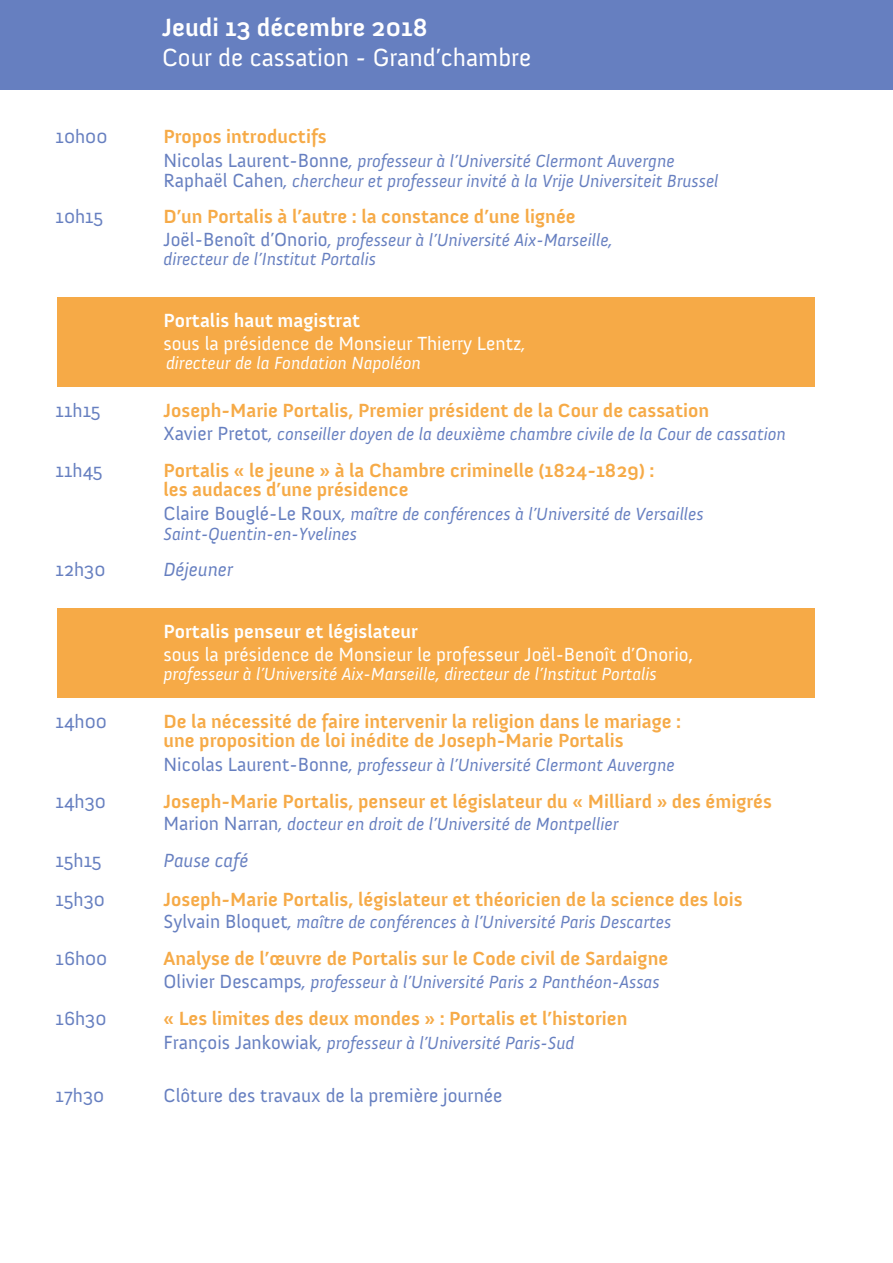
<style>
.page{position:relative;width:893px;height:1263px;background:#fff}
.page>*{position:absolute;margin:0;border:0;box-sizing:border-box;transform-origin:0 0}
.t1{font:25.5px "Anivers";color:#fff}
.t2{font:700 25.5px "Anivers";color:#fff}
.t3{font:700 19.5px/19.5px "Anivers";color:#f6aa47}
.t4{font:19.5px "Anivers";color:#fff}
.t5{font:19.5px "Anivers";color:#667fc0}
.t6{font:700 19.5px "Anivers";color:#fff}
.t7{font:italic 19.5px "Anivers";color:#667fc0}
.t8{font:italic 18px/19.5px "Anivers";color:#667fc0}
.t9{font:italic 18px "Anivers";color:#fff}
.s1{font-style:normal;font-size:19.5px}
.s2{font-style:italic;font-size:18px}
</style>
<div class="page">
<div style="left:57px;top:298px;width:757px;height:89px;background:#f6aa47"></div>
<div style="left:57px;top:608px;width:757px;height:90px;background:#f6aa47"></div>
<div style="left:0;top:0;width:893px;height:89px;background:#667fc0"></div>
<p class="t2" style="left:162px;top:13px;width:267px">Jeudi 13 décembre 2018</p>
<p class="t1" style="left:162px;top:43px;width:371px">Cour de cassation - Grand’chambre</p>
<p class="t5" style="left:55px;top:126px;width:54px">10h00</p>
<p class="t3" style="left:163px;top:127px;width:165px">Propos introductifs</p>
<p class="t8" style="left:163px;top:152px;width:513px"><span class="s1">Nicolas Laurent-Bonne</span>, professeur à l’Université Clermont Auvergne</p>
<p class="t8" style="left:163px;top:171px;width:557px"><span class="s1">Raphaël Cahen</span>, chercheur et professeur invité à la Vrije Universiteit Brussel</p>
<p class="t5" style="left:55px;top:206px;width:49px">10h15</p>
<p class="t3" style="left:163px;top:207px;width:414px">D’un Portalis à l’autre : la constance d’une lignée</p>
<p class="t8" style="left:163px;top:230px;width:451px"><span class="s1">Joël-Benoît d’Onorio</span>, professeur à l’Université Aix-Marseille, directeur de l’Institut Portalis</p>
<p class="t6" style="left:163px;top:310px;width:198px">Portalis haut magistrat</p>
<p class="t4" style="left:163px;top:332px;width:364px">sous la présidence de Monsieur Thierry Lentz<span class="s2">,</span></p>
<p class="t9" style="left:166px;top:353px;width:256px">directeur de la Fondation Napoléon</p>
<p class="t5" style="left:55px;top:399px;width:47px">11h15</p>
<p class="t3" style="left:163px;top:401px;width:547px">Joseph-Marie Portalis, Premier président de la Cour de cassation</p>
<p class="t8" style="left:163px;top:425px;width:624px"><span class="s1">Xavier Pretot</span>, conseiller doyen de la deuxième chambre civile de la Cour de cassation</p>
<p class="t5" style="left:55px;top:460px;width:49px">11h45</p>
<p class="t3" style="left:163px;top:461px;width:493px">Portalis « le jeune » à la Chambre criminelle (1824-1829) : les audaces d’une présidence</p>
<p class="t8" style="left:163px;top:505px;width:542px"><span class="s1">Claire Bouglé-Le Roux</span>, maître de conférences à l’Université de Versailles<br>Saint-Quentin-en-Yvelines</p>
<p class="t5" style="left:55px;top:559px;width:52px">12h30</p>
<p class="t7" style="left:163px;top:559px;width:71px">Déjeuner</p>
<p class="t6" style="left:163px;top:621px;width:256px">Portalis penseur et législateur</p>
<p class="t4" style="left:163px;top:643px;width:531px">sous la présidence de Monsieur le professeur Joël-Benoît d’Onorio,</p>
<p class="t9" style="left:163px;top:664px;width:495px">professeur à l’Université Aix-Marseille, directeur de l’Institut Portalis</p>
<p class="t5" style="left:55px;top:710px;width:53px">14h00</p>
<p class="t3" style="left:163px;top:712px;width:519px">De la nécessité de faire intervenir la religion dans le mariage : une proposition de loi inédite de Joseph-Marie Portalis</p>
<p class="t8" style="left:163px;top:755px;width:513px"><span class="s1">Nicolas Laurent-Bonne</span>, professeur à l’Université Clermont Auvergne</p>
<p class="t5" style="left:55px;top:790px;width:52px">14h30</p>
<p class="t3" style="left:163px;top:791px;width:610px">Joseph-Marie Portalis, penseur et législateur du « Milliard » des émigrés</p>
<p class="t8" style="left:163px;top:814px;width:456px"><span class="s1">Marion Narran</span>, docteur en droit de l’Université de Montpellier</p>
<p class="t5" style="left:55px;top:849px;width:48px">15h15</p>
<p class="t7" style="left:163px;top:849px;width:86px">Pause café</p>
<p class="t5" style="left:55px;top:888px;width:51px">15h30</p>
<p class="t3" style="left:163px;top:889px;width:581px">Joseph-Marie Portalis, législateur et théoricien de la science des lois</p>
<p class="t8" style="left:163px;top:912px;width:509px"><span class="s1">Sylvain Bloquet</span>, maître de conférences à l’Université Paris Descartes</p>
<p class="t5" style="left:55px;top:947px;width:53px">16h00</p>
<p class="t3" style="left:163px;top:948px;width:506px">Analyse de l’œuvre de Portalis sur le Code civil de Sardaigne</p>
<p class="t8" style="left:163px;top:973px;width:498px"><span class="s1">Olivier Descamps</span>, professeur à l’Université Paris 2 Panthéon-Assas</p>
<p class="t5" style="left:55px;top:1008px;width:52px">16h30</p>
<p class="t3" style="left:163px;top:1009px;width:465px">« Les limites des deux mondes » : Portalis et l’historien</p>
<p class="t8" style="left:163px;top:1033px;width:412px"><span class="s1">François Jankowiak</span>, professeur à l’Université Paris-Sud</p>
<p class="t5" style="left:55px;top:1085px;width:50px">17h30</p>
<p class="t5" style="left:163px;top:1085px;width:341px">Clôture des travaux de la première journée</p>
</div>
